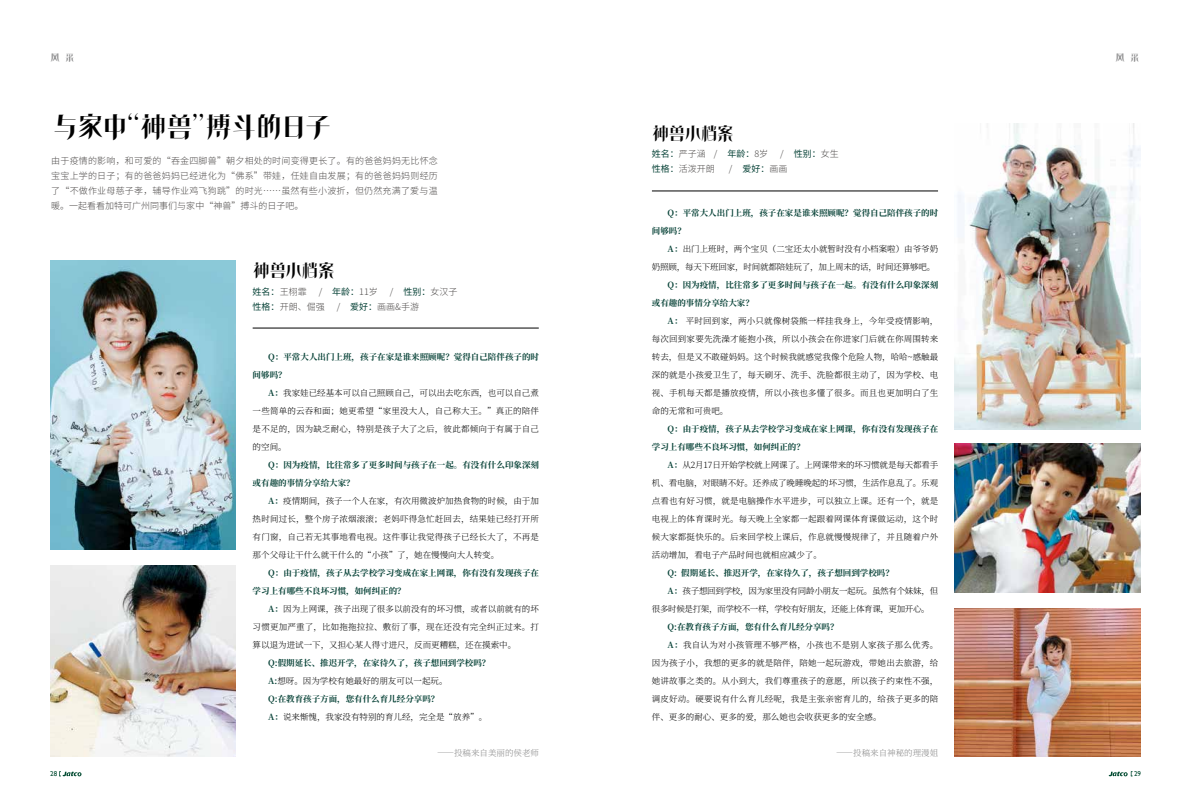
<style>
.page{position:relative;width:1191px;height:808px;background:#fff}
.page>*{position:absolute;margin:0;border:0;box-sizing:border-box;transform-origin:0 0}
.t1{font:29.1px "FZPIAOTS GB1 0";letter-spacing:-.15em;color:#000}
.t2{font:18.6px "FZPIAOTS GB1 0";letter-spacing:-.135em;color:#000}
.t3{font:10px "FZPIAOTS GB1 0";color:#868687}
.t4{font:300 9px/15px "Source Han Sans CN";color:#4c4948;text-align:justify}
.t5{font:9px "Source Han Sans CN";color:#074237}
.t6{font:300 8.5px/18px "Source Han Serif CN";letter-spacing:.02em;color:#000;text-align:justify}
.t7{font:700 8.5px/18px "Source Han Serif CN";color:#074237}
.t8{font:300 8.5px/18px "Source Han Serif CN";letter-spacing:-.02em;color:#000}
.t9{font:300 8.5px "Source Han Serif CN";letter-spacing:-.04em;color:#000}
.t10{font:300 8.5px "Source Han Serif CN";letter-spacing:-.03em;color:#000}
.t11{font:300 8.5px "Source Han Serif CN";color:#000}
.t12{font:300 8.5px "Source Han Serif CN";color:#898989}
.t13{font:7px "Gill Sans";color:#004a30}
.s1{font-weight:300;color:#4c4948}
.s2{font-weight:400;color:#074237}
.s3{font-weight:700;color:#074237}
.s4{font-weight:300;color:#000}
</style>
<div class="page">
<svg style="left:1108px;top:771px;width:24px;height:6px"></svg>
<svg style="left:59px;top:771px;width:23px;height:6px"></svg>
<hr style="left:253px;top:328px;width:286px;height:1px;background:#000">
<hr style="left:652px;top:191px;width:286px;height:1px;background:#000">
<img style="left:50px;top:261px;width:185px;height:289px">
<img style="left:955px;top:124px;width:185px;height:305px">
<img style="left:50px;top:566px;width:185px;height:191px">
<img style="left:955px;top:608px;width:185px;height:149px">
<img style="left:955px;top:444px;width:185px;height:148px">
<p class="t3" style="left:50px;top:51px;width:26px">风采</p>
<h1 class="t1" style="left:51px;top:110px;width:283px">与家中“神兽”搏斗的日子</h1>
<p class="t4" style="left:51px;top:153px;width:388px">由于疫情的影响，和可爱的“吞金四脚兽”朝夕相处的时间变得更长了。有的爸爸妈妈无比怀念宝宝上学的日子；有的爸爸妈妈已经进化为“佛系”带娃，任娃自由发展；有的爸爸妈妈则经历了“不做作业母慈子孝，辅导作业鸡飞狗跳”的时光……虽然有些小波折，但仍然充满了爱与温暖。一起看看加特可广州同事们与家中“神兽”搏斗的日子吧。</p>
<h2 class="t2" style="left:253px;top:259px;width:84px">神兽小档案</h2>
<p class="t5" style="left:253px;top:286px;width:55px">姓名：<span class="s1">王栩霏</span></p>
<p class="t4" style="left:319px;top:284px;width:61px">/ <span class="s2">年龄：</span>11岁</p>
<p class="t4" style="left:390px;top:284px;width:69px">/ <span class="s2">性别：</span>女汉子</p>
<p class="t4" style="left:253px;top:299px;width:73px"><span class="s2">性格：</span>开朗、倔强</p>
<p class="t4" style="left:337px;top:299px;width:84px">/ <span class="s2">爱好：</span>画画&amp;手游</p>
<p class="t7" style="left:253px;top:348px;width:288px;text-indent:16px">Q：平常大人出门上班，孩子在家是谁来照顾呢？觉得自己陪伴孩子的时间够吗？</p>
<p class="t6" style="left:253px;top:384px;width:288px;text-indent:16px"><span class="s3">A：</span>我家娃已经基本可以自己照顾自己，可以出去吃东西，也可以自己煮一些简单的云吞和面；她更希望“家里没大人，自己称大王。”真正的陪伴是不足的，因为缺乏耐心，特别是孩子大了之后，彼此都倾向于有属于自己的空间。</p>
<p class="t7" style="left:253px;top:456px;width:288px;text-indent:16px">Q：因为疫情，比往常多了更多时间与孩子在一起。有没有什么印象深刻或有趣的事情分享给大家？</p>
<p class="t6" style="left:253px;top:492px;width:288px;text-indent:16px"><span class="s3">A：</span>疫情期间，孩子一个人在家，有次用微波炉加热食物的时候，由于加热时间过长，整个房子浓烟滚滚；老妈吓得急忙赶回去，结果娃已经打开所有门窗，自己若无其事地看电视。这件事让我觉得孩子已经长大了，不再是那个父母让干什么就干什么的“小孩”了，她在慢慢向大人转变。</p>
<p class="t7" style="left:253px;top:564px;width:288px;text-indent:16px">Q：由于疫情，孩子从去学校学习变成在家上网课，你有没有发现孩子在学习上有哪些不良坏习惯，如何纠正的？</p>
<p class="t6" style="left:253px;top:600px;width:288px;text-indent:16px"><span class="s3">A：</span>因为上网课，孩子出现了很多以前没有的坏习惯，或者以前就有的坏习惯更加严重了，比如拖拖拉拉、敷衍了事，现在还没有完全纠正过来。打算以退为进试一下，又担心某人得寸进尺，反而更糟糕，还在摸索中。</p>
<p class="t7" style="left:268px;top:654px;width:224px">Q:假期延长、推迟开学，在家待久了，孩子想回到学校吗？<br>A:<span class="s4">想呀。因为学校有她最好的朋友可以一起玩。<br></span>Q:在教育孩子方面，您有什么育儿经分享吗？<br>A：<span class="s4">说来惭愧，我家没有特别的育儿经，完全是“放养”。</span></p>
<p class="t12" style="left:437px;top:748px;width:103px">——投稿来自美丽的侯老师</p>
<h2 class="t2" style="left:652px;top:122px;width:84px">神兽小档案</h2>
<p class="t5" style="left:652px;top:149px;width:118px">姓名：<span class="s1">严子涵 /</span> 年龄：<span class="s1">8岁</span></p>
<p class="t4" style="left:780px;top:147px;width:60px">/ <span class="s2">性别：</span>女生</p>
<p class="t4" style="left:652px;top:162px;width:64px"><span class="s2">性格：</span>活泼开朗</p>
<p class="t4" style="left:729px;top:162px;width:60px">/ <span class="s2">爱好：</span>画画</p>
<p class="t7" style="left:652px;top:204px;width:288px;text-indent:16px">Q：平常大人出门上班，孩子在家是谁来照顾呢？觉得自己陪伴孩子的时间够吗？</p>
<p class="t8" style="left:652px;top:240px;width:288px;text-indent:16px"><span class="s3">A：</span>出门上班时，两个宝贝（二宝还太小就暂时没有小档案啦）由爷爷奶奶照顾，每天下班回家，时间就都陪娃玩了，加上周末的话，时间还算够吧。</p>
<p class="t7" style="left:652px;top:276px;width:288px;text-indent:16px">Q：因为疫情，比往常多了更多时间与孩子在一起。有没有什么印象深刻或有趣的事情分享给大家？</p>
<p class="t6" style="left:652px;top:312px;width:288px;text-indent:16px"><span class="s3">A：</span> 平时回到家，两小只就像树袋熊一样挂我身上，今年受疫情影响，每次回到家要先洗澡才能抱小孩，所以小孩会在你进家门后就在你周围转来转去，但是又不敢碰妈妈。这个时候我就感觉我像个危险人物，哈哈~感触最深的就是小孩爱卫生了，每天刷牙、洗手、洗脸都很主动了，因为学校、电视、手机每天都是播放疫情，所以小孩也多懂了很多。而且也更加明白了生命的无常和可贵吧。</p>
<p class="t7" style="left:652px;top:420px;width:288px;text-indent:16px">Q：由于疫情，孩子从去学校学习变成在家上网课，你有没有发现孩子在学习上有哪些不良坏习惯，如何纠正的？</p>
<p class="t6" style="left:652px;top:456px;width:288px;text-indent:16px"><span class="s3">A：</span>从2月17日开始学校就上网课了。上网课带来的坏习惯就是每天都看手机、看电脑，对眼睛不好。还养成了晚睡晚起的坏习惯，生活作息乱了。乐观点看也有好习惯，就是电脑操作水平进步，可以独立上课。还有一个，就是电视上的体育课时光。每天晚上全家都一起跟着网课体育课做运动，这个时候大家都挺快乐的。后来回学校上课后，作息就慢慢规律了，并且随着户外活动增加，看电子产品时间也就相应减少了。</p>
<p class="t7" style="left:667px;top:564px;width:228px">Q: 假期延长、推迟开学，在家待久了，孩子想回到学校吗？</p>
<p class="t10" style="left:667px;top:586px;width:272px"><span class="s3">A：</span>孩子想回到学校，因为家里没有同龄小朋友一起玩。虽然有个妹妹，但</p>
<p class="t9" style="left:652px;top:604px;width:279px">很多时候是打架，而学校不一样，学校有好朋友，还能上体育课，更加开心。</p>
<p class="t7" style="left:667px;top:618px;width:173px">Q:在教育孩子方面，您有什么育儿经分享吗？</p>
<p class="t6" style="left:667px;top:636px;width:272px"><span class="s3">A：</span>我自认为对小孩管理不够严格，小孩也不是别人家孩子那么优秀。</p>
<p class="t6" style="left:652px;top:654px;width:288px">因为孩子小，我想的更多的就是陪伴，陪她一起玩游戏，带她出去旅游，给</p>
<p class="t6" style="left:652px;top:672px;width:288px">她讲故事之类的。从小到大，我们尊重孩子的意愿，所以孩子约束性不强，</p>
<p class="t6" style="left:652px;top:690px;width:288px">调皮好动。硬要说有什么育儿经呢，我是主张亲密育儿的，给孩子更多的陪</p>
<p class="t11" style="left:652px;top:712px;width:231px">伴、更多的耐心、更多的爱，那么她也会收获更多的安全感。</p>
<p class="t12" style="left:836px;top:748px;width:103px">——投稿来自神秘的理漫姐</p>
<p class="t3" style="left:1115px;top:51px;width:26px">风采</p>
<p class="t13" style="left:50px;top:770px;width:8px">28</p>
<p class="t13" style="left:1134px;top:770px;width:8px">29</p>
</div>
